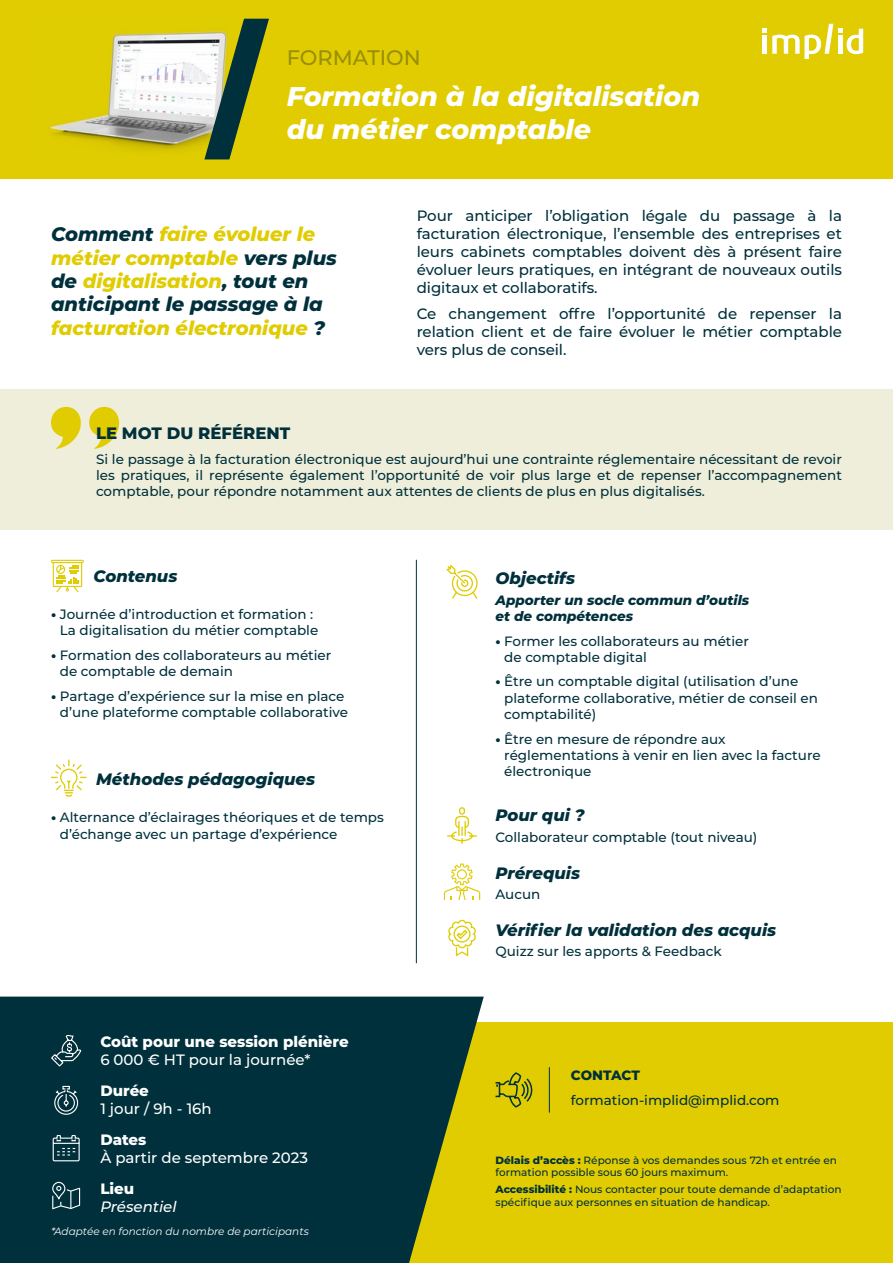
<style>
.page{position:relative;width:893px;height:1263px;background:#fff}
.page>*{position:absolute;margin:0;border:0;box-sizing:border-box;transform-origin:0 0}
.t1{font:italic 800 27px/32.4px "Montserrat";color:#fff}
.t2{font:500 21px "Montserrat";color:#988e08}
.t3{font:italic 800 19.5px/23.4px "Montserrat";color:#e0cc00}
.t4{font:italic 800 16.5px "Montserrat";color:#00303c}
.t5{font:800 16.5px "Montserrat";color:#00303c}
.t6{font:500 15px/18px "Montserrat";letter-spacing:-.005em;color:#00303c;text-align:justify}
.t7{font:500 15px "Montserrat";color:#fff}
.t8{font:800 15px "Montserrat";color:#fff}
.t9{font:italic 500 15px "Montserrat";color:#fff}
.t10{font:500 13.5px/16.2px "Montserrat";color:#00303c}
.t11{font:italic 800 13.5px/16.2px "Montserrat";color:#00303c}
.t12{font:800 13.5px "Montserrat";letter-spacing:-.01em;color:#00303c}
.t13{font:500 10.5px/12.6px "Montserrat";color:#00303c}
.t14{font:italic 10.5px "Montserrat";color:#fff}
.s1{color:#00303c}
.s2{font-weight:800}
</style>
<div class="page">
<svg style="left:51px;top:560px;width:33px;height:32px"></svg>
<svg style="left:51px;top:759px;width:36px;height:38px"></svg>
<hr style="left:416px;top:560px;width:1px;height:403px;background:#00303c">
<svg style="left:446px;top:565px;width:32px;height:34px"></svg>
<svg style="left:448px;top:919px;width:28px;height:38px"></svg>
<svg style="left:444px;top:863px;width:36px;height:37px"></svg>
<svg style="left:447px;top:807px;width:30px;height:37px"></svg>
<div style="left:0;top:0;width:893px;height:178px;background:#e0cc00"></div>
<img style="left:49px;top:18px;width:196px;height:142px">
<svg style="left:762px;top:24px;width:101px;height:35px"></svg>
<svg style="left:204px;top:19px;width:65px;height:140px"></svg>
<div style="left:0;top:389px;width:893px;height:141px;background:#efeeda"></div>
<svg style="left:89px;top:407px;width:30px;height:42px"></svg>
<svg style="left:51px;top:407px;width:30px;height:42px"></svg>
<div style="left:0;top:1023px;width:893px;height:240px;background:#e0cc00"></div>
<svg style="left:0;top:996px;width:484px;height:267px;background:#123c37"></svg>
<hr style="left:549px;top:1067px;width:1px;height:45px;background:#00303c">
<svg style="left:54px;top:1085px;width:25px;height:30px"></svg>
<svg style="left:52px;top:1181px;width:29px;height:29px"></svg>
<svg style="left:50px;top:1034px;width:32px;height:33px"></svg>
<svg style="left:52px;top:1134px;width:28px;height:28px"></svg>
<svg style="left:494px;top:1022px;width:39px;height:86px"></svg>
<h2 class="t2" style="left:287px;top:43px;width:136px">FORMATION</h2>
<h1 class="t1" style="left:287px;top:79px;width:415px">Formation à la digitalisation du métier comptable</h1>
<h3 class="t3" style="left:51px;top:221px;width:287px"><span class="s1">Comment</span> faire évoluer le métier comptable <span class="s1">vers plus de</span> digitalisation<span class="s1">, tout en anticipant le passage à la </span>facturation électronique <span class="s1">?</span></h3>
<p class="t6" style="left:417px;top:206px;width:427px">Pour anticiper l’obligation légale du passage à la facturation électronique, l’ensemble des entreprises et leurs cabinets comptables doivent dès à présent faire évoluer leurs pratiques, en intégrant de nouveaux outils digitaux et collaboratifs.</p>
<p class="t6" style="left:417px;top:305px;width:427px">Ce changement offre l’opportunité de repenser la relation client et de faire évoluer le métier comptable vers plus de conseil.</p>
<p class="t5" style="left:96px;top:421px;width:196px">LE MOT DU RÉFÉRENT</p>
<p class="t10" style="left:96px;top:450px;width:747px;text-align:justify">Si le passage à la facturation électronique est aujourd’hui une contrainte réglementaire nécessitant de revoir les pratiques, il représente également l’opportunité de voir plus large et de repenser l’accompagnement comptable, pour répondre notamment aux attentes de clients de plus en plus digitalisés.</p>
<p class="t4" style="left:93px;top:564px;width:85px">Contenus</p>
<p class="t10" style="left:60px;top:606px;width:260px;text-indent:-9px"><span class="s2">•</span> Journée d’introduction et formation :<br>La digitalisation du métier comptable</p>
<p class="t10" style="left:60px;top:647px;width:273px;text-indent:-9px"><span class="s2">•</span> Formation des collaborateurs au métier de comptable de demain</p>
<p class="t10" style="left:51px;top:688px;width:299px;text-align:right"><span class="s2">•</span> Partage d’expérience sur la mise en place d’une plateforme comptable collaborative</p>
<p class="t4" style="left:96px;top:767px;width:220px">Méthodes pédagogiques</p>
<p class="t10" style="left:60px;top:809px;width:326px;text-indent:-9px"><span class="s2">•</span> Alternance d’éclairages théoriques et de temps d’échange avec un partage d’expérience</p>
<p class="t8" style="left:100px;top:1031px;width:250px">Coût pour une session plénière</p>
<p class="t7" style="left:100px;top:1049px;width:212px">6 000 € HT pour la journée*</p>
<p class="t8" style="left:100px;top:1080px;width:50px">Durée</p>
<p class="t7" style="left:100px;top:1098px;width:113px">1 jour / 9h - 16h</p>
<p class="t8" style="left:100px;top:1128px;width:48px">Dates</p>
<p class="t7" style="left:100px;top:1147px;width:209px">À partir de septembre 2023</p>
<p class="t8" style="left:100px;top:1177px;width:35px">Lieu</p>
<p class="t9" style="left:100px;top:1196px;width:78px">Présentiel</p>
<p class="t14" style="left:51px;top:1224px;width:259px">*Adaptée en fonction du nombre de participants</p>
<p class="t4" style="left:495px;top:566px;width:81px">Objectifs</p>
<p class="t11" style="left:495px;top:591px;width:255px">Apporter un socle commun d’outils et de compétences</p>
<p class="t10" style="left:504px;top:632px;width:246px;text-indent:-9px"><span class="s2">•</span> Former les collaborateurs au métier de comptable digital</p>
<p class="t10" style="left:504px;top:673px;width:315px;text-indent:-9px"><span class="s2">•</span> Être un comptable digital (utilisation d’une plateforme collaborative, métier de conseil en comptabilité)</p>
<p class="t10" style="left:504px;top:730px;width:318px;text-indent:-9px"><span class="s2">•</span> Être en mesure de répondre aux réglementations à venir en lien avec la facture électronique</p>
<p class="t4" style="left:495px;top:803px;width:91px">Pour qui ?</p>
<p class="t10" style="left:495px;top:828px;width:263px">Collaborateur comptable (tout niveau)</p>
<p class="t4" style="left:495px;top:860px;width:86px">Prérequis</p>
<p class="t10" style="left:495px;top:885px;width:46px">Aucun</p>
<p class="t4" style="left:495px;top:918px;width:282px">Vérifier la validation des acquis</p>
<p class="t10" style="left:495px;top:943px;width:228px">Quizz sur les apports &amp; Feedback</p>
<p class="t12" style="left:571px;top:1066px;width:71px">CONTACT</p>
<p class="t10" style="left:571px;top:1091px;width:210px">formation-implid@implid.com</p>
<p class="t13" style="left:495px;top:1153px;width:343px"><span class="s2">Délais d’accès :</span> Réponse à vos demandes sous 72h et entrée en formation possible sous 60 jours maximum.</p>
<p class="t13" style="left:495px;top:1182px;width:348px"><span class="s2">Accessibilité :</span> Nous contacter pour toute demande d’adaptation spécifique aux personnes en situation de handicap.</p>
</div>
